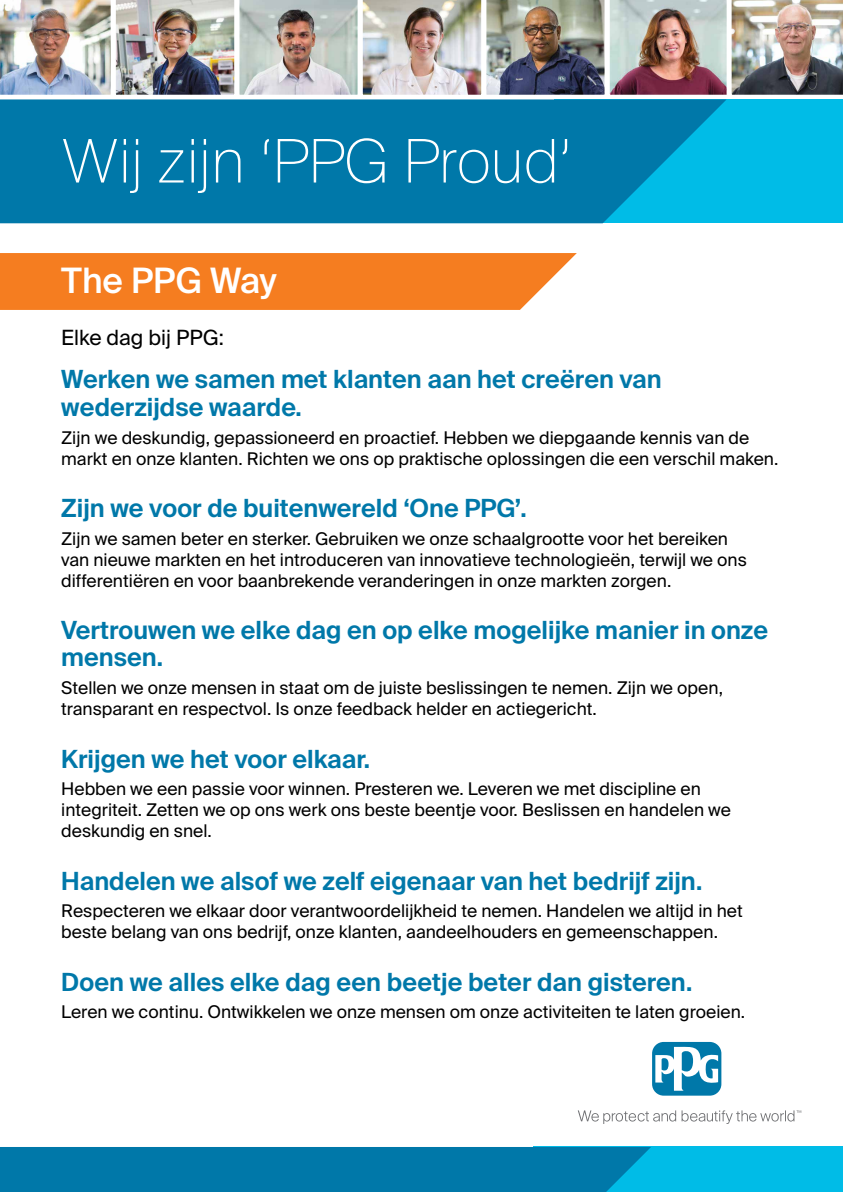
<style>
.page{position:relative;width:843px;height:1192px;background:#fff}
.page>*{position:absolute;margin:0;border:0;box-sizing:border-box;transform-origin:0 0}
.t1{font:100 60px "Suisse Intl";color:#fff}
.t2{font:500 35px "Suisse Intl";color:#fff}
.t3{font:600 25px/27.5px "Suisse Intl";color:#0078a9}
.t4{font:21px "Suisse Intl";color:#000}
.t5{font:17.5px/21px "Suisse Intl";color:#000}
</style>
<div class="page">
<svg style="left:577px;top:1110px;width:224px;height:14px"></svg>
<div style="left:652px;top:1042px;width:69px;height:53px;background:#0078a9;border-radius:12px"></div>
<svg style="left:655px;top:1045px;width:63px;height:45px"></svg>
<svg style="left:0;top:253px;width:576px;height:57px;background:#f58229"></svg>
<div style="left:533px;top:1147px;width:309px;height:45px;background:#00bce7"></div>
<div style="left:0;top:1147px;width:651px;height:45px;background:#0078a9"></div>
<img style="left:0;top:0;width:842px;height:95px">
<div style="left:554px;top:99px;width:288px;height:124px;background:#00bce7"></div>
<svg style="left:0;top:99px;width:726px;height:124px;background:#007dad"></svg>
<h1 class="t1" style="left:61px;top:127px;width:513px">Wij zijn ‘PPG Proud’</h1>
<h2 class="t2" style="left:61px;top:261px;width:217px">The PPG Way</h2>
<p class="t4" style="left:61px;top:325px;width:164px">Elke dag bij PPG:</p>
<h3 class="t3" style="left:61px;top:366px;width:602px">Werken we samen met klanten aan het creëren van wederzijdse waarde.</h3>
<p class="t5" style="left:61px;top:427px;width:718px">Zijn we deskundig, gepassioneerd en proactief. Hebben we diepgaande kennis van de markt en onze klanten. Richten we ons op praktische oplossingen die een verschil maken.</p>
<h3 class="t3" style="left:61px;top:494px;width:467px">Zijn we voor de buitenwereld ‘One PPG’.</h3>
<p class="t5" style="left:61px;top:528px;width:687px">Zijn we samen beter en sterker. Gebruiken we onze schaalgrootte voor het bereiken van nieuwe markten en het introduceren van innovatieve technologieën, terwijl we ons differentiëren en voor baanbrekende veranderingen in onze markten zorgen.</p>
<h3 class="t3" style="left:61px;top:616px;width:708px">Vertrouwen we elke dag en op elke mogelijke manier in onze mensen.</h3>
<p class="t5" style="left:61px;top:677px;width:663px">Stellen we onze mensen in staat om de juiste beslissingen te nemen. Zijn we open, transparant en respectvol. Is onze feedback helder en actiegericht.</p>
<h3 class="t3" style="left:61px;top:745px;width:310px">Krijgen we het voor elkaar.</h3>
<p class="t5" style="left:61px;top:778px;width:671px">Hebben we een passie voor winnen. Presteren we. Leveren we met discipline en integriteit. Zetten we op ons werk ons beste beentje voor. Beslissen en handelen we deskundig en snel.</p>
<h3 class="t3" style="left:61px;top:867px;width:642px">Handelen we alsof we zelf eigenaar van het bedrijf zijn.</h3>
<p class="t5" style="left:61px;top:900px;width:682px">Respecteren we elkaar door verantwoordelijkheid te nemen. Handelen we altijd in het beste belang van ons bedrijf, onze klanten, aandeelhouders en gemeenschappen.</p>
<h3 class="t3" style="left:61px;top:968px;width:632px">Doen we alles elke dag een beetje beter dan gisteren.</h3>
<p class="t5" style="left:61px;top:1001px;width:685px">Leren we continu. Ontwikkelen we onze mensen om onze activiteiten te laten groeien.</p>
</div>
